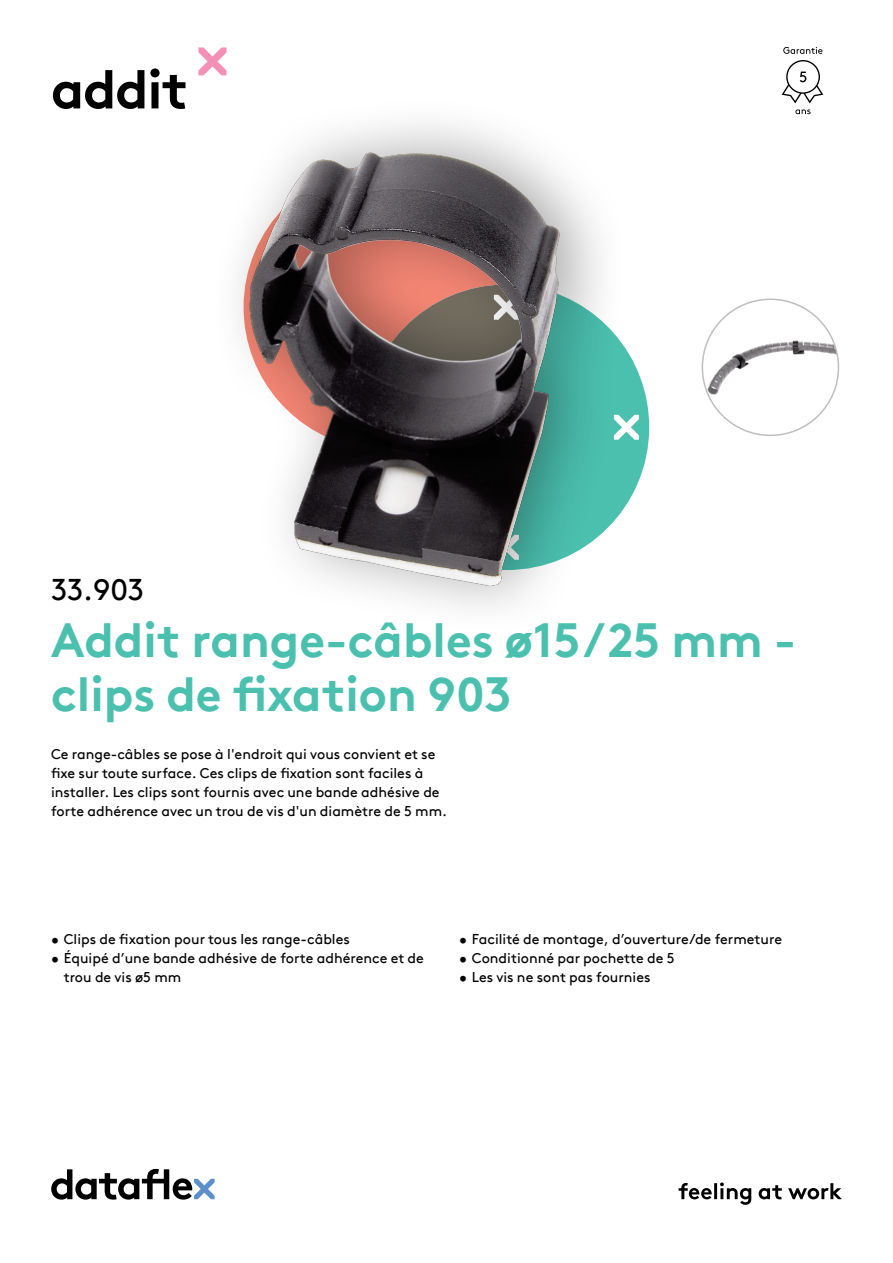
<style>
.page{position:relative;width:893px;height:1263px;background:#fff}
.page>*{position:absolute;margin:0;border:0;box-sizing:border-box;transform-origin:0 0}
.hoofdstuk{font:700 54px "Brown Pro TT";letter-spacing:-.02em;color:#000}
.productnaam{font:700 48px/54px "Brown Pro TT";color:#4bc0af}
.productnummer{font:30px "Brown Pro TT";color:#000}
.omschrijving{font:14.25px/19.2px "Brown Pro TT";color:#000}
</style>
<div class="page">
<svg style="left:628px;top:352px;width:21px;height:150px;fill:#4bc0af"></svg>
<svg style="left:51px;top:1169px;width:164px;height:30px"></svg>
<svg style="left:679px;top:1182px;width:163px;height:23px"></svg>
<svg style="left:198px;top:47px;width:28px;height:28px"></svg>
<img style="left:702px;top:337px;width:136px;height:61px">
<div style="left:209px;top:96px;width:419px;height:542px;background:#000;opacity:.35"></div>
<img style="left:230px;top:133px;width:350px;height:473px">
<svg style="left:782px;top:60px;width:41px;height:43px"></svg>
<svg style="left:783px;top:47px;width:39px;height:7px"></svg>
<svg style="left:795px;top:109px;width:16px;height:5px"></svg>
<p class="hoofdstuk" style="left:51px;top:46px;width:139px">addit</p>
<p class="productnummer" style="left:51px;top:566px;width:94px">33.903</p>
<p class="productnaam" style="left:51px;top:608px;width:747px">Addit range-câbles ø15/25 mm - clips de fixation 903</p>
<p class="omschrijving" style="left:51px;top:743px;width:397px">Ce range-câbles se pose à l'endroit qui vous convient et se fixe sur toute surface. Ces clips de fixation sont faciles à installer. Les clips sont fournis avec une bande adhésive de forte adhérence avec un trou de vis d'un diamètre de 5 mm.</p>
<p class="omschrijving" style="left:51px;top:928px;width:300px">• Clips de fixation pour tous les range-câbles</p>
<p class="omschrijving" style="left:64px;top:947px;width:362px;text-indent:-13px">• Équipé d’une bande adhésive de forte adhérence et de trou de vis ø5 mm</p>
<p class="omschrijving" style="left:459px;top:928px;width:324px">• Facilité de montage, d’ouverture/de fermeture</p>
<p class="omschrijving" style="left:459px;top:947px;width:217px">• Conditionné par pochette de 5</p>
<p class="omschrijving" style="left:459px;top:966px;width:193px">• Les vis ne sont pas fournies</p>
</div>
